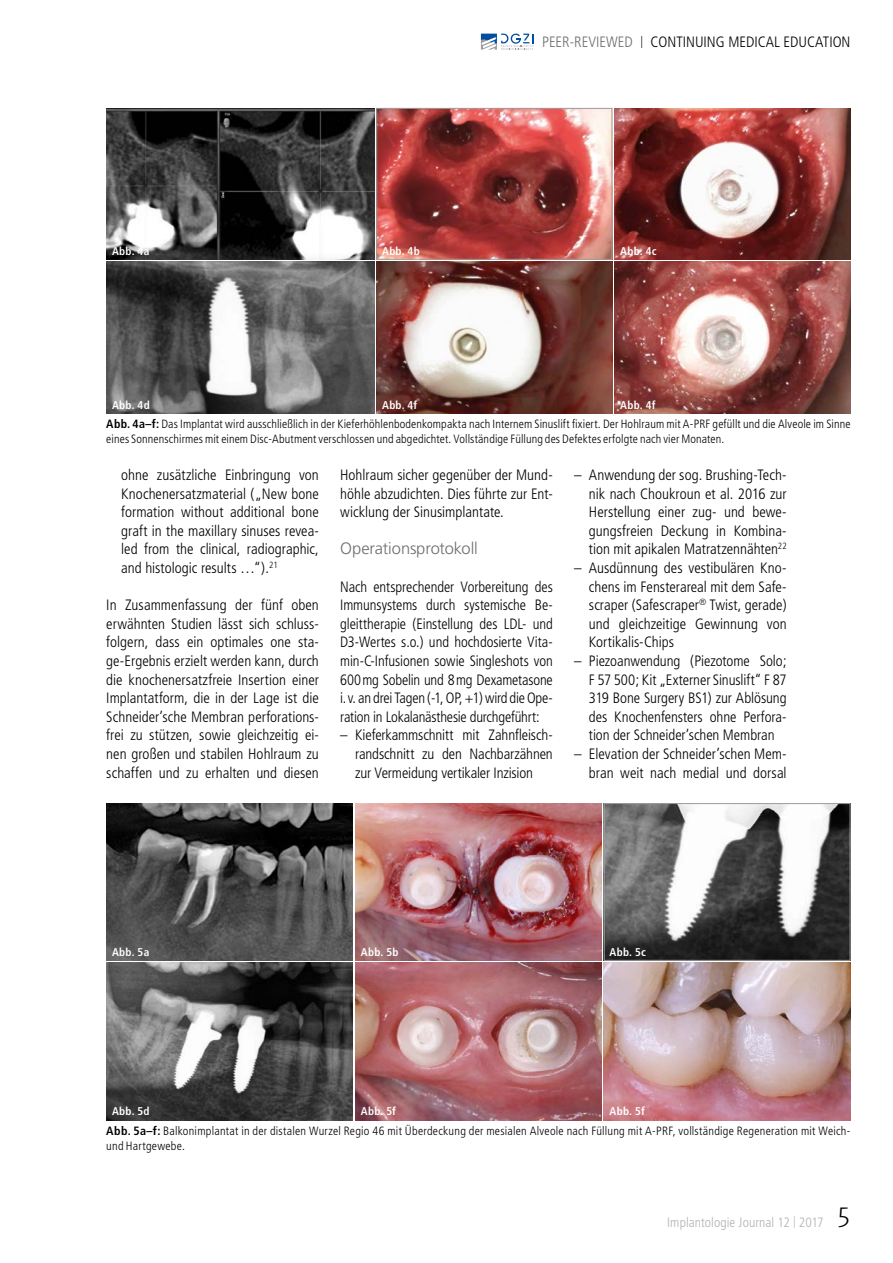
<style>
.page{position:relative;width:893px;height:1263px;background:#fff}
.page>*{position:absolute;margin:0;border:0;box-sizing:border-box;transform-origin:0 0}
.t1{font:300 16.5px "Frutiger";letter-spacing:-.005em;color:#6e6e6e}
.t2{font:300 condensed 15px/18.6px "Frutiger";color:#000;text-align:justify}
.t3{font:300 condensed 13.5px "Frutiger";letter-spacing:.005em;color:#b1b2b3}
.t4{font:300 condensed 12px/14.4px "Frutiger";letter-spacing:.015em;color:#000}
.t5{font:700 condensed 11.25px "Frutiger";letter-spacing:.02em;color:#fff}
.s1{color:#6e6e6e}
.s2{font-size:12px}
.s3{font-weight:700}
.s4{font-family:"Glasgow";font-weight:200;font-stretch:normal;font-size:27px;color:#000}
</style>
<div class="page">
<svg style="left:481px;top:34px;width:53px;height:16px"></svg>
<img style="left:106px;top:108px;width:268px;height:152px">
<img style="left:378px;top:110px;width:232px;height:148px">
<div style="left:376px;top:108px;width:236px;height:152px;border:1px solid #9c9c9d"></div>
<img style="left:614px;top:108px;width:236px;height:152px">
<img style="left:106px;top:803px;width:247px;height:158px">
<img style="left:355px;top:803px;width:247px;height:158px">
<img style="left:606px;top:805px;width:242px;height:154px">
<div style="left:604px;top:803px;width:246px;height:158px;border:1px solid #9c9c9d"></div>
<img style="left:106px;top:262px;width:268px;height:151px">
<img style="left:376px;top:262px;width:236px;height:151px">
<img style="left:614px;top:262px;width:236px;height:151px">
<img style="left:106px;top:963px;width:247px;height:157px">
<img style="left:355px;top:963px;width:247px;height:157px">
<img style="left:604px;top:963px;width:246px;height:157px">
<p class="t2" style="left:542px;top:33px;width:310px"><span class="s1">PEER-REVIEWED</span> <span class="s2">|</span> CONTINUING MEDICAL EDUCATION</p>
<p class="t5" style="left:112px;top:244px;width:39px">Abb. 4a</p>
<p class="t5" style="left:382px;top:244px;width:39px">Abb. 4b</p>
<p class="t5" style="left:620px;top:244px;width:38px">Abb. 4c</p>
<p class="t5" style="left:112px;top:398px;width:39px">Abb. 4d</p>
<p class="t5" style="left:382px;top:398px;width:37px">Abb. 4f</p>
<p class="t5" style="left:620px;top:398px;width:37px">Abb. 4f</p>
<p class="t4" style="left:106px;top:417px;width:746px"><span class="s3">Abb. 4a–f:</span> Das Implantat wird ausschließlich in der Kieferhöhlenbodenkompakta nach Internem Sinuslift fixiert. Der Hohlraum mit A-PRF gefüllt und die Alveole im Sinne eines Sonnenschirmes mit einem Disc-Abutment verschlossen und abgedichtet. Vollständige Füllung des Defektes erfolgte nach vier Monaten.</p>
<p class="t2" style="left:121px;top:466px;width:199px">ohne zusätzliche Einbringung von Knochenersatzmaterial („New bone formation without additional bone graft in the maxillary sinuses revea&shy;led from the clinical, radiographic, and histologic results …“).<sup>21</sup></p>
<p class="t2" style="left:106px;top:596px;width:214px">In Zusammenfassung der fünf oben erwähnten Studien lässt sich schluss&shy;folgern, dass ein optimales one sta&shy;ge-Ergebnis erzielt werden kann, durch die knochenersatzfreie Insertion einer Implantatform, die in der Lage ist die Schneider’sche Membran perforations&shy;frei zu stützen, sowie gleichzeitig ei&shy;nen großen und stabilen Hohlraum zu schaffen und zu erhalten und diesen</p>
<p class="t2" style="left:340px;top:466px;width:214px">Hohlraum sicher gegenüber der Mund&shy;höhle abzudichten. Dies führte zur Ent&shy;wicklung der Sinusimplantate.</p>
<p class="t1" style="left:340px;top:539px;width:139px">Operationsprotokoll</p>
<p class="t2" style="left:340px;top:577px;width:214px">Nach entsprechender Vorbereitung des Immunsystems durch systemische Be&shy;gleittherapie (Einstellung des LDL- und D3-Wertes s.o.) und hochdosierte Vita&shy;min-C-Infusionen sowie Singleshots von 600mg Sobelin und 8mg Dexametasone i.v. an drei Tagen (-1, OP, +1) wird die Ope&shy;ration in Lokalanästhesie durchgeführt:</p>
<p class="t2" style="left:355px;top:726px;width:199px;text-indent:-15px">– Kieferkammschnitt mit Zahnfleisch&shy;randschnitt zu den Nachbarzähnen zur Vermeidung vertikaler Inzision</p>
<p class="t2" style="left:589px;top:466px;width:199px;text-indent:-15px">– Anwendung der sog. Brushing-Tech&shy;nik nach Choukroun et al. 2016 zur Herstellung einer zug- und bewe&shy;gungsfreien Deckung in Kombina&shy;tion mit apikalen Matratzennähten<sup>22</sup></p>
<p class="t2" style="left:589px;top:559px;width:199px;text-indent:-15px">– Ausdünnung des vestibulären Kno&shy;chens im Fensterareal mit dem Safe&shy;scraper (Safescraper<sup>®</sup> Twist, gerade) und gleichzeitige Gewinnung von Kortikalis-Chips</p>
<p class="t2" style="left:589px;top:652px;width:199px;text-indent:-15px">– Piezoanwendung (Piezotome Solo; F 57 500; Kit „Externer Sinuslift“ F 87<br>319 Bone Surgery BS1) zur Ablösung des Knochenfensters ohne Perfora&shy;tion der Schneider’schen Membran</p>
<p class="t2" style="left:574px;top:745px;width:214px;text-align:right">– Elevation der Schneider’schen Mem&shy;bran weit nach medial und dorsal</p>
<p class="t5" style="left:112px;top:945px;width:39px">Abb. 5a</p>
<p class="t5" style="left:361px;top:945px;width:39px">Abb. 5b</p>
<p class="t5" style="left:610px;top:945px;width:38px">Abb. 5c</p>
<p class="t5" style="left:112px;top:1105px;width:39px">Abb. 5d</p>
<p class="t5" style="left:361px;top:1105px;width:37px">Abb. 5f</p>
<p class="t5" style="left:610px;top:1105px;width:37px">Abb. 5f</p>
<p class="t4" style="left:106px;top:1124px;width:744px"><span class="s3">Abb. 5a–f:</span> Balkonimplantat in der distalen Wurzel Regio 46 mit Überdeckung der mesialen Alveole nach Füllung mit A-PRF, vollständige Regeneration mit Weich&shy;und Hartgewebe.</p>
<p class="t3" style="left:667px;top:1214px;width:185px">Implantologie Journal 12 <span class="s2">|</span> 2017 <span class="s4">5</span></p>
</div>
